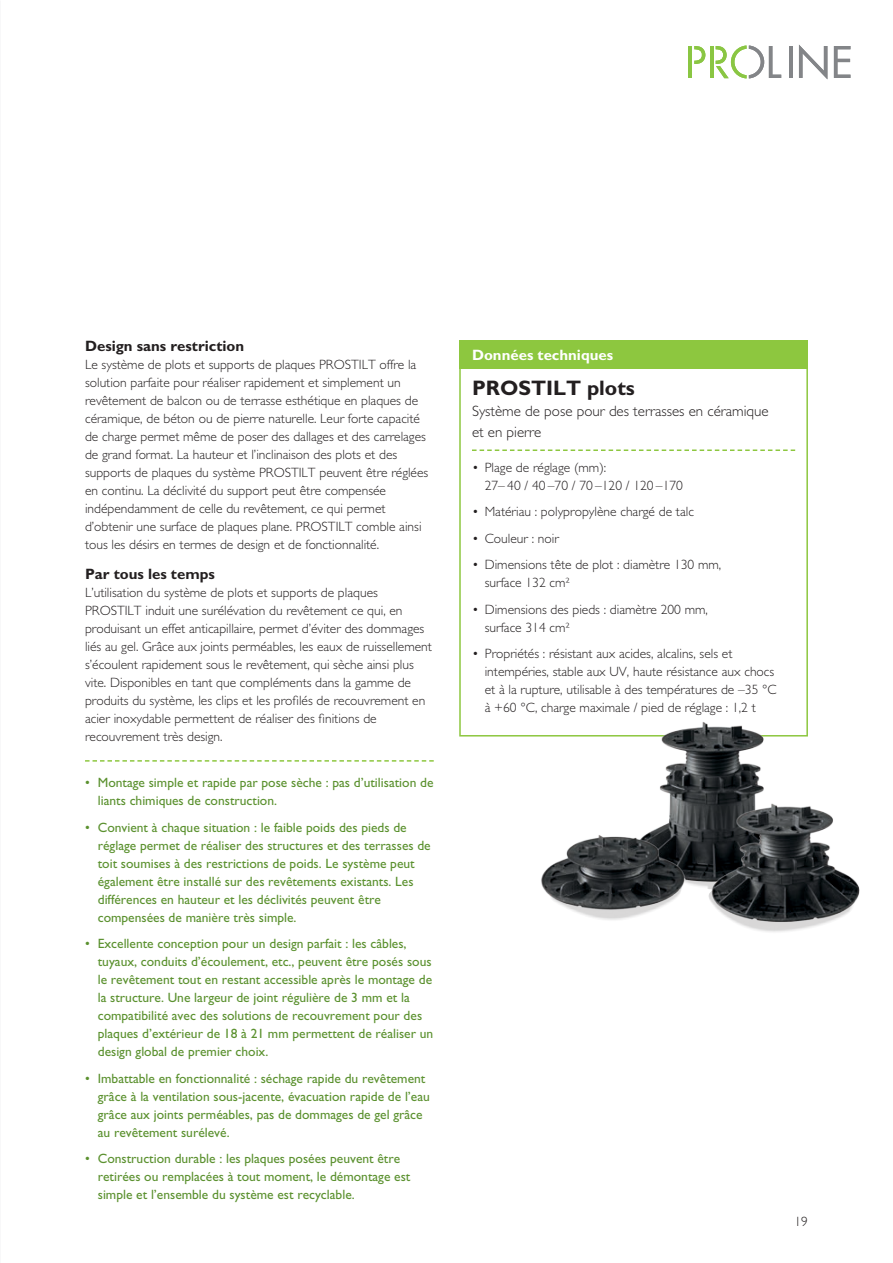
<style>
.page{position:relative;width:893px;height:1263px;background:#fff}
.page>*{position:absolute;margin:0;border:0;box-sizing:border-box;transform-origin:0 0}
.t1{font:700 21px "Gill Sans";color:#231f20}
.t2{font:300 15px/21px "Gill Sans";color:#231f20}
.t3{font:700 15px "Gill Sans";color:#231f20}
.t4{font:700 15px "Gill Sans";color:#fff}
.t5{font:300 13.5px/18px "Gill Sans";color:#231f20}
.t6{font:13.5px/18px "Gill Sans";color:#5b912f}
</style>
<div class="page">
<svg style="left:694px;top:46px;width:11px;height:18px"></svg>
<hr style="left:689px;top:46px;width:3px;height:32px;background:#8ac643">
<hr style="left:710px;top:46px;width:3px;height:32px;background:#8ac643">
<svg style="left:716px;top:45px;width:65px;height:33px"></svg>
<hr style="left:789px;top:46px;width:3px;height:32px;background:#838588">
<svg style="left:799px;top:45px;width:28px;height:34px"></svg>
<svg style="left:834px;top:46px;width:16px;height:32px"></svg>
<svg style="left:85px;top:760px;width:349px;height:2px"></svg>
<svg style="left:472px;top:449px;width:323px;height:2px"></svg>
<div style="left:459px;top:340px;width:349px;height:29px;background:#8dc73f"></div>
<img style="left:613px;top:713px;width:195px;height:171px">
<img style="left:541px;top:809px;width:145px;height:111px">
<img style="left:691px;top:785px;width:169px;height:147px">
<p class="t3" style="left:85px;top:337px;width:161px">Design sans restriction</p>
<p class="t5" style="left:85px;top:356px;width:345px">Le système de plots et supports de plaques PROSTILT offre la solution parfaite pour réaliser rapidement et simplement un revêtement de balcon ou de terrasse esthétique en plaques de céramique, de béton ou de pierre naturelle. Leur forte capacité de charge permet même de poser des dallages et des carrelages de grand format. La hauteur et l’inclinaison des plots et des supports de plaques du système PROSTILT peuvent être réglées en continu. La déclivité du support peut être compensée indépendamment de celle du revêtement, ce qui permet d’obtenir une surface de plaques plane. PROSTILT comble ainsi tous les désirs en termes de design et de fonctionnalité.</p>
<p class="t3" style="left:85px;top:565px;width:131px">Par tous les temps</p>
<p class="t5" style="left:85px;top:584px;width:348px">L’utilisation du système de plots et supports de plaques PROSTILT induit une surélévation du revêtement ce qui, en produisant un effet anticapillaire, permet d’éviter des dommages liés au gel. Grâce aux joints perméables, les eaux de ruissellement s’écoulent rapidement sous le revêtement, qui sèche ainsi plus vite. Disponibles en tant que compléments dans la gamme de produits du système, les clips et les profilés de recouvrement en acier inoxydable permettent de réaliser des finitions de recouvrement très design.</p>
<p class="t6" style="left:98px;top:774px;width:337px;text-indent:-13px">• Montage simple et rapide par pose sèche : pas d’utilisation de liants chimiques de construction.</p>
<p class="t6" style="left:98px;top:818px;width:334px;text-indent:-13px">• Convient à chaque situation : le faible poids des pieds de réglage permet de réaliser des structures et des terrasses de toit soumises à des restrictions de poids. Le système peut également être installé sur des revêtements existants. Les différences en hauteur et les déclivités peuvent être compensées de manière très simple.</p>
<p class="t6" style="left:98px;top:935px;width:337px;text-indent:-13px">• Excellente conception pour un design parfait : les câbles, tuyaux, conduits d’écoulement, etc., peuvent être posés sous le revêtement tout en restant accessible après le montage de la structure. Une largeur de joint régulière de 3 mm et la compatibilité avec des solutions de recouvrement pour des plaques d’extérieur de 18 à 21 mm permettent de réaliser un design global de premier choix.</p>
<p class="t6" style="left:98px;top:1069px;width:334px;text-indent:-13px">• Imbattable en fonctionnalité : séchage rapide du revêtement grâce à la ventilation sous-jacente, évacuation rapide de l’eau grâce aux joints perméables, pas de dommages de gel grâce au revêtement surélevé.</p>
<p class="t6" style="left:98px;top:1150px;width:314px;text-indent:-13px">• Construction durable : les plaques posées peuvent être retirées ou remplacées à tout moment, le démontage est simple et l’ensemble du système est recyclable.</p>
<p class="t4" style="left:472px;top:346px;width:143px">Données techniques</p>
<h1 class="t1" style="left:472px;top:375px;width:164px">PROSTILT plots</h1>
<p class="t2" style="left:472px;top:400px;width:298px">Système de pose pour des terrasses en céramique et en pierre</p>
<p class="t5" style="left:485px;top:458px;width:200px;text-indent:-13px">• Plage de réglage (mm):<br>27– 40 / 40 –70 / 70 –120 / 120 –170</p>
<p class="t5" style="left:472px;top:503px;width:223px">• Matériau : polypropylène chargé de talc</p>
<p class="t5" style="left:472px;top:529px;width:88px">• Couleur : noir</p>
<p class="t5" style="left:485px;top:556px;width:238px;text-indent:-13px">• Dimensions tête de plot : diamètre 130 mm, surface 132 cm²</p>
<p class="t5" style="left:485px;top:600px;width:225px;text-indent:-13px">• Dimensions des pieds : diamètre 200 mm, surface 314 cm²</p>
<p class="t5" style="left:485px;top:645px;width:293px;text-indent:-13px">• Propriétés : résistant aux acides, alcalins, sels et intempéries, stable aux UV, haute résistance aux chocs et à la rupture, utilisable à des températures de –35 °C à +60 °C, charge maximale / pied de réglage : 1,2 t</p>
<p class="t5" style="left:794px;top:1213px;width:15px">19</p>
</div>
